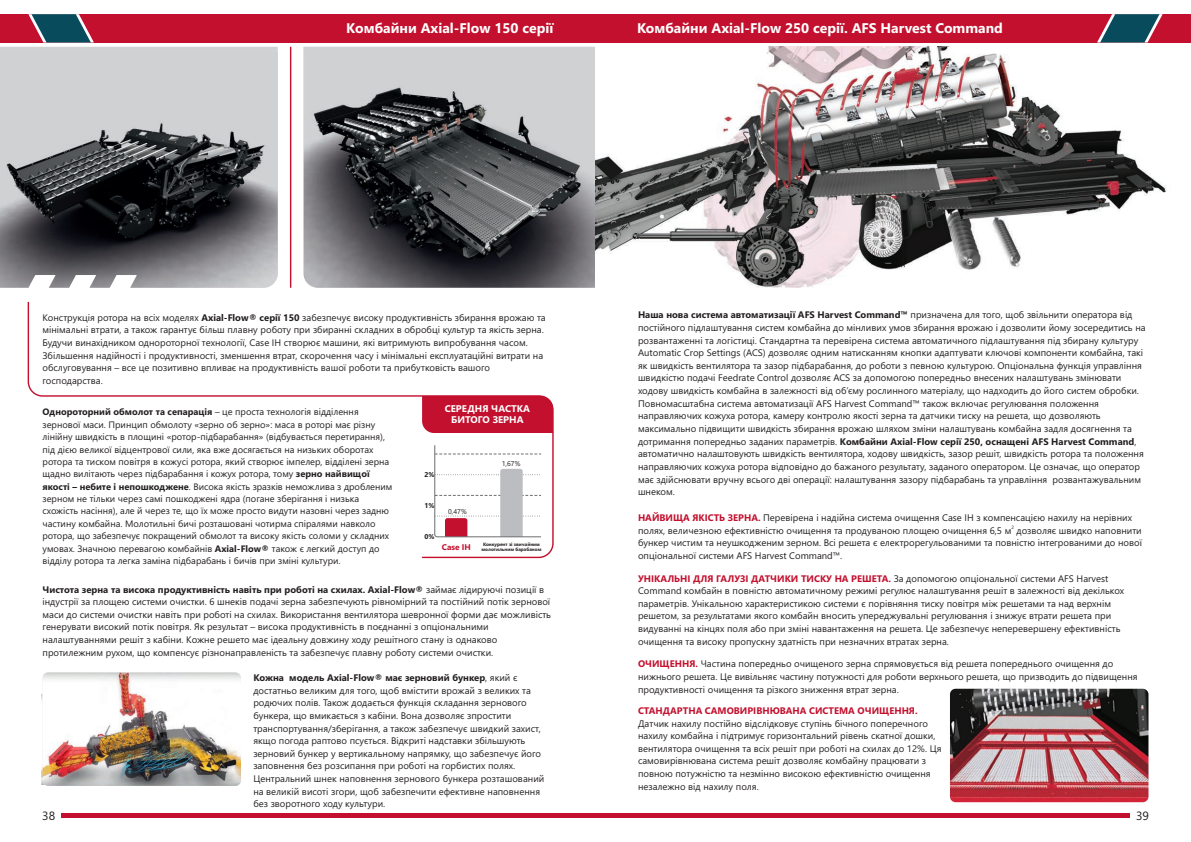
<style>
.page{position:relative;width:1191px;height:842px;background:#fff}
.page>*{position:absolute;margin:0;border:0;box-sizing:border-box;transform-origin:0 0}
.t1{font:700 14px "Segoe UI";color:#fff}
.t2{font:12px "Segoe UI";color:#231f20}
.t3{font:700 9.7px/11px "Segoe UI";color:#fff;text-align:center}
.t4{font:9.5px/12.6px "Segoe UI";color:#231f20}
.t5{font:700 9.5px "Segoe UI";color:#c3102e}
.t6{font:9.3px/12.4px "Segoe UI";color:#231f20}
.t7{font:700 8.3px "Segoe UI";color:#c3102e}
.t8{font:7px "Segoe UI";color:#231f20}
.t9{font:700 7px "Segoe UI";color:#231f20}
.t10{font:700 4.8px/4.7px "Segoe UI";color:#231f20}
.t11{font:4.8px "Segoe UI";color:#231f20}
.s1{font-weight:700}
.s2{font-size:9.3px}
.s3{font-weight:700;color:#c3102e}
</style>
<div class="page">
<hr style="left:62px;top:814px;width:533px;height:4px;background:#c3102e">
<div style="left:0;top:14px;width:595px;height:29px;background:#c3102e"></div>
<svg style="left:28px;top:14px;width:66px;height:29px"></svg>
<svg style="left:27px;top:301px;width:527px;height:258px"></svg>
<div style="left:422px;top:396px;width:131px;height:37px;background:#c3102e"></div>
<img style="left:43px;top:672px;width:198px;height:114px;border-radius:6px">
<img style="left:303px;top:47px;width:292px;height:241px">
<div style="left:0;top:47px;width:278px;height:6px;background:#d1d2d4"></div>
<img style="left:0;top:53px;width:278px;height:235px">
<svg style="left:28px;top:275px;width:28px;height:13px"></svg>
<svg style="left:69px;top:275px;width:27px;height:13px"></svg>
<svg style="left:110px;top:275px;width:27px;height:13px"></svg>
<hr style="left:290px;top:47px;width:1px;height:241px;background:#c3102e">
<hr style="left:595px;top:814px;width:534px;height:4px;background:#c3102e">
<div style="left:595px;top:14px;width:596px;height:29px;background:#c3102e"></div>
<svg style="left:1097px;top:14px;width:65px;height:29px"></svg>
<img style="left:950px;top:689px;width:198px;height:113px;border-radius:6px">
<svg style="left:595px;top:47px;width:572px;height:241px"></svg>
<svg style="left:624px;top:275px;width:27px;height:13px"></svg>
<svg style="left:664px;top:275px;width:27px;height:13px"></svg>
<svg style="left:705px;top:275px;width:27px;height:13px"></svg>
<h1 class="t1" style="left:346px;top:23px;width:208px">Комбайни Axial-Flow 150 серії</h1>
<h1 class="t1" style="left:637px;top:23px;width:367px">Комбайни Axial-Flow 250 серії. AFS Harvest Command</h1>
<p class="t4" style="left:43px;top:312px;width:505px">Конструкція ротора на всіх моделях <span class="s1">Axial-Flow® серії 150</span> забезпечує високу продуктивність збирання врожаю та мінімальні втрати, а також гарантує більш плавну роботу при збиранні складних в обробці культур та якість зерна.<br>Будучи винахідником однороторної технології, Case IH створює машини, які витримують випробування часом.<br>Збільшення надійності і продуктивності, зменшення втрат, скорочення часу і мінімальні експлуатаційні витрати на обслуговування – все це позитивно впливає на продуктивність вашої роботи та прибутковість вашого господарства.</p>
<p class="t6" style="left:43px;top:407px;width:351px"><span class="s1">Однороторний обмолот та сепарація</span> – це проста технологія відділення зернової маси. Принцип обмолоту «зерно об зерно»: маса в роторі має різну лінійну швидкість в площині «ротор-підбарабання» (відбувається перетирання), під дією великої відцентрової сили, яка вже досягається на низьких оборотах ротора та тиском повітря в кожусі ротора, який створює імпелер, відділені зерна щадно вилітають через підбарабання і кожух ротора, тому <span class="s1">зерно найвищої якості – небите і непошкоджене</span>. Висока якість зразків неможлива з дробленим зерном не тільки через самі пошкоджені ядра (погане зберігання і низька схожість насіння), але й через те, що їх може просто видути назовні через задню частину комбайна. Молотильні бичі розташовані чотирма спіралями навколо ротора, що забезпечує покращений обмолот та високу якість соломи у складних умовах. Значною перевагою комбайнів <span class="s1">Axial-Flow®</span> також є легкий доступ до відділу ротора та легка заміна підбарабань і бичів при зміні культури.</p>
<p class="t3" style="left:445px;top:404px;width:87px">СЕРЕДНЯ ЧАСТКА<br>БИТОГО ЗЕРНА</p>
<p class="t9" style="left:424px;top:472px;width:12px">2%</p>
<p class="t8" style="left:502px;top:461px;width:20px">1,67%</p>
<p class="t9" style="left:424px;top:502px;width:12px">1%</p>
<p class="t9" style="left:424px;top:534px;width:12px">0%</p>
<p class="t8" style="left:448px;top:509px;width:20px">0,47%</p>
<p class="t7" style="left:442px;top:544px;width:31px">Case IH</p>
<p class="t10" style="left:481px;top:542px;width:61px">Конкурент зi звичайним молотильним барабаном</p>
<p class="t4" style="left:43px;top:584px;width:510px"><span class="s1">Чистота зерна та висока продуктивність навіть при роботі на схилах. Axial-Flow®</span> займає лідируючі позиції в індустрії за площею системи очистки. 6 шнеків подачі зерна забезпечують рівномірний та постійний потік зернової маси до системи очистки навіть при роботі на схилах. Використання вентилятора шевронної форми дає можливість генерувати високий потік повітря. Як результат – висока продуктивність в поєднанні з опціональними налаштуваннями решіт з кабіни. Кожне решето має ідеальну довжину ходу решітного стану <span class="s2">із</span> однаково протилежним рухом, що компенсує різнонаправленість та забезпечує плавну роботу системи очистки.</p>
<p class="t2" style="left:42px;top:811px;width:14px">38</p>
<p class="t4" style="left:253px;top:672px;width:292px"><span class="s1">Кожна модель Axial-Flow® має зерновий бункер</span>, який є достатньо великим для того, щоб вмістити врожай з великих та родючих полів. Також додається функція складання зернового бункера, що вмикається з кабіни. Вона дозволяє зпростити транспортування/зберігання, а також забезпечує швидкий захист, якщо погода раптово псується. Відкриті надставки збільшують зерновий бункер у вертикальному напрямку, що забезпечує його заповнення без розсипання при роботі на горбистих полях.<br>Центральний шнек наповнення зернового бункера розташований на великій висоті згори, щоб забезпечити ефективне наповнення без зворотного ходу культури.</p>
<p class="t4" style="left:638px;top:309px;width:509px"><span class="s1">Наша нова система автоматизації AFS Harvest Command™</span> призначена для того, щоб звільнити оператора від постійного підлаштування систем комбайна до мінливих умов збирання врожаю і дозволити йому зосередитись на розвантаженні та логістиці. Стандартна та перевірена система автоматичного підлаштування під збирану культуру Automatic Crop Settings (ACS) дозволяє одним натисканням кнопки адаптувати ключові компоненти комбайна, такі як швидкість вентилятора та зазор підбарабання, до роботи з певною культурою. Опціональна функція управління швидкістю подачі Feedrate Control дозволяє ACS за допомогою попередньо внесених налаштувань змінювати ходову швидкість комбайна в залежності від об’єму рослинного матеріалу, що надходить до його систем обробки.<br>Повномасштабна система автоматизації AFS Harvest Command™ також включає регулювання положення направляючих кожуха ротора, камеру контролю якості зерна та датчики тиску на решета, що дозволяють максимально підвищити швидкість збирання врожаю шляхом зміни налаштувань комбайна задля досягнення та дотримання попередньо заданих параметрів. <span class="s1">Комбайни Axial-Flow серії 250, оснащені AFS Harvest Command</span>, автоматично налаштовують швидкість вентилятора, ходову швидкість, зазор решіт, швидкість ротора та положення направляючих кожуха ротора відповідно до бажаного результату, заданого оператором. Це означає, що оператор має здійснювати вручну всього дві операції: налаштування зазору підбарабань та управління розвантажувальним шнеком.</p>
<p class="t4" style="left:638px;top:512px;width:495px"><span class="s3">НАЙВИЩА ЯКІСТЬ ЗЕРНА.</span> Перевірена і надійна система очищення Case IH з компенсацією нахилу на нерівних</p>
<p class="t11" style="left:1011px;top:525px;width:4px">2</p>
<p class="t4" style="left:638px;top:525px;width:505px;text-align:justify">полях, величезною ефективністю очищення та продуваною площею очищення 6,5 м дозволяє швидко наповнити бункер чистим та неушкодженим зерном. Всі решета є електрорегульованими та повністю інтегрованими до нової опціональної системи AFS Harvest Command™.</p>
<p class="t4" style="left:638px;top:573px;width:488px"><span class="s3">УНІКАЛЬНІ ДЛЯ ГАЛУЗІ ДАТЧИКИ ТИСКУ НА РЕШЕТА.</span> За допомогою опціональної системи AFS Harvest Command комбайн в повністю автоматичному режимі регулює налаштування решіт в залежності від декількох параметрів. Унікальною характеристикою системи є порівняння тиску повітря між решетами та над верхнім решетом, за результатами якого комбайн вносить упереджувальні регулювання і знижує втрати решета при видуванні на кінцях поля або при зміні навантаження на решета. Це забезпечує неперевершену ефективність очищення та високу пропускну здатність при незначних втратах зерна.</p>
<p class="t4" style="left:638px;top:658px;width:501px"><span class="s3">ОЧИЩЕННЯ.</span> Частина попередньо очищеного зерна спрямовується від решета попереднього очищення до нижнього решета. Це вивільняє частину потужності для роботи верхнього решета, що призводить до підвищення продуктивності очищення та різкого зниження втрат зерна.</p>
<p class="t5" style="left:638px;top:707px;width:281px">СТАНДАРТНА САМОВИРІВНЮВАНА СИСТЕМА ОЧИЩЕННЯ.</p>
<p class="t4" style="left:638px;top:718px;width:305px">Датчик нахилу постійно відслідковує ступінь бічного поперечного нахилу комбайна і підтримує горизонтальний рівень скатної дошки, вентилятора очищення та всіх решіт при роботі на схилах до 12%. Ця самовирівнювана система решіт дозволяє комбайну працювати з повною потужністю та незмінно високою ефективністю очищення незалежно від нахилу поля.</p>
<p class="t2" style="left:1136px;top:811px;width:14px">39</p>
</div>
